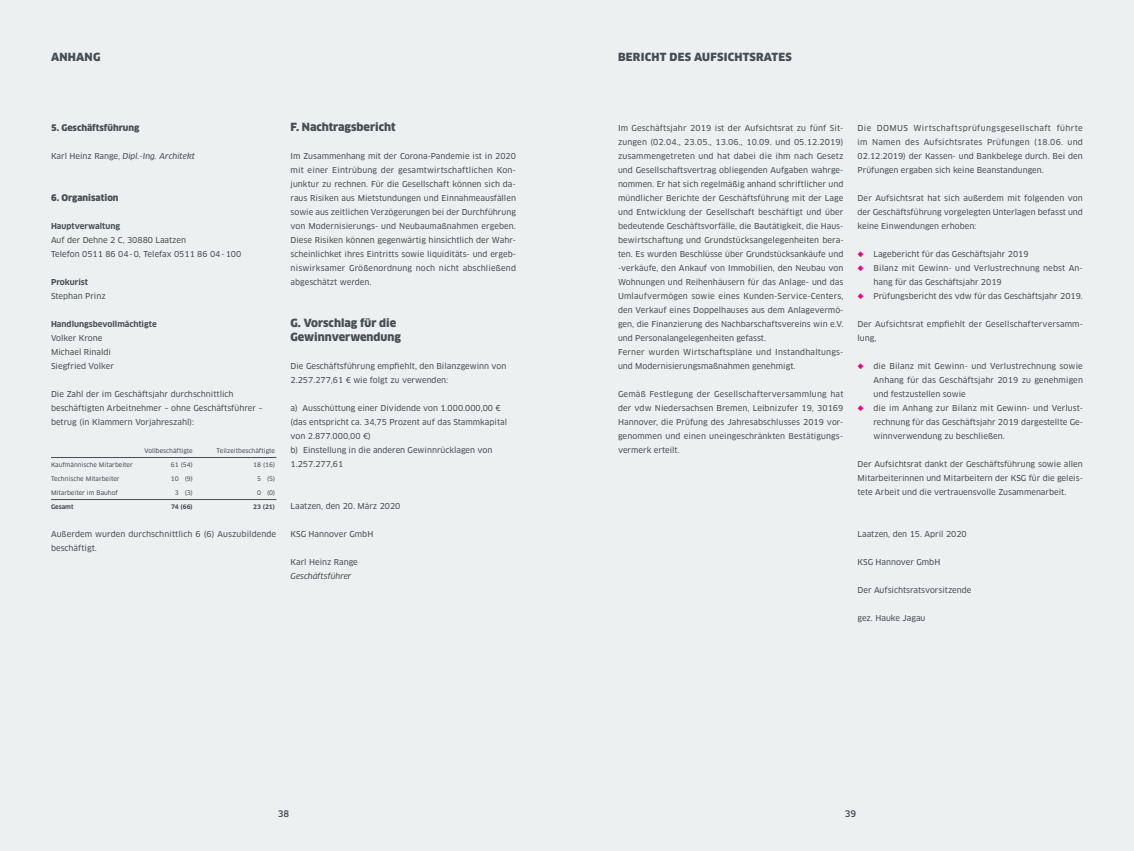
<style>
.page{position:relative;width:1134px;height:851px;background:#fff}
.page>*{position:absolute;margin:0;border:0;box-sizing:border-box;transform-origin:0 0}
.t1{font:900 11px "Clan Pro";letter-spacing:.02em;color:#454f54}
.t2{font:900 11px/14px "Clan Pro";color:#454f54}
.t3{font:900 8.9px "Clan Pro";color:#454f54}
.t4{font:500 8.9px "Clan Pro";color:#454f54}
.t5{font:8px/14px "Clan Pro News";color:#454f54}
.t6{font:italic 8px "Clan Pro News";color:#454f54}
.t7{font:700 8px "Clan Pro";color:#454f54}
.t8{font:6.1px "Clan Pro News";color:#454f54}
.t9{font:700 6.1px "Clan Pro";color:#454f54}
.s1{font-style:normal}
.s2{color:#e10886}
</style>
<div class="page">
<div style="left:0;top:0;width:1134px;height:850px;background:#edf0f1"></div>
<hr style="left:51px;top:457px;width:225px;height:1px;background:#454f54">
<hr style="left:51px;top:499px;width:225px;height:1px;background:#454f54">
<h1 class="t1" style="left:51px;top:50px;width:50px">Anhang</h1>
<p class="t3" style="left:51px;top:122px;width:90px">5. Geschäftsführung</p>
<p class="t6" style="left:51px;top:151px;width:146px"><span class="s1">Karl Heinz Range,</span> Dipl.-Ing. Architekt</p>
<p class="t3" style="left:51px;top:192px;width:69px">6. Organisation</p>
<p class="t7" style="left:51px;top:221px;width:71px">Hauptverwaltung</p>
<p class="t5" style="left:51px;top:233px;width:192px">Auf der Dehne 2 C, 30880 Laatzen<br>Telefon 0511 86 04-0, Telefax 0511 86 04-100</p>
<p class="t7" style="left:51px;top:277px;width:38px">Prokurist</p>
<p class="t5" style="left:51px;top:289px;width:56px">Stephan Prinz</p>
<p class="t7" style="left:51px;top:319px;width:107px">Handlungsbevollmächtigte</p>
<p class="t5" style="left:51px;top:331px;width:64px">Volker Krone<br>Michael Rinaldi<br>Siegfried Volker</p>
<p class="t5" style="left:51px;top:387px;width:213px">Die Zahl der im Geschäftsjahr durchschnittlich beschäftigten Arbeitnehmer – ohne Geschäftsführer – betrug (in Klammern Vorjahreszahl):</p>
<p class="t8" style="left:144px;top:447px;width:50px">Vollbeschäftigte</p>
<p class="t8" style="left:217px;top:447px;width:60px">Teilzeitbeschäftigte</p>
<p class="t8" style="left:51px;top:461px;width:83px">Kaufmännische Mitarbeiter</p>
<p class="t8" style="left:171px;top:461px;width:23px">61 (54)</p>
<p class="t8" style="left:253px;top:461px;width:23px">18 (16)</p>
<p class="t8" style="left:51px;top:475px;width:70px">Technische Mitarbeiter</p>
<p class="t8" style="left:171px;top:475px;width:23px">10 (9)</p>
<p class="t8" style="left:257px;top:475px;width:20px">5 (5)</p>
<p class="t8" style="left:51px;top:489px;width:68px">Mitarbeiter im Bauhof</p>
<p class="t8" style="left:175px;top:489px;width:20px">3 (3)</p>
<p class="t8" style="left:257px;top:489px;width:20px">0 (0)</p>
<p class="t9" style="left:51px;top:503px;width:24px">Gesamt</p>
<p class="t9" style="left:171px;top:503px;width:23px">74 (66)</p>
<p class="t9" style="left:253px;top:503px;width:23px">23 (21)</p>
<p class="t5" style="left:51px;top:527px;width:227px">Außerdem wurden durchschnittlich 6 (6) Auszubildende beschäftigt.</p>
<h1 class="t1" style="left:291px;top:120px;width:106px">F. Nachtragsbericht</h1>
<p class="t5" style="left:291px;top:149px;width:227px;text-align:justify">Im Zusammenhang mit der Corona-Pandemie ist in 2020 mit einer Eintrübung der gesamtwirtschaftlichen Kon&shy;junktur zu rechnen. Für die Gesellschaft können sich da&shy;raus Risiken aus Mietstundungen und Einnahmeausfällen sowie aus zeitlichen Verzögerungen bei der Durchführung von Modernisierungs- und Neubaumaßnahmen ergeben.<br>Diese Risiken können gegenwärtig hinsichtlich der Wahr&shy;scheinlichket ihres Eintritts sowie liquiditäts- und ergeb&shy;niswirksamer Größenordnung noch nicht abschließend abgeschätzt werden.</p>
<h1 class="t2" style="left:291px;top:316px;width:112px">G. Vorschlag für die<br>Gewinnverwendung</h1>
<p class="t5" style="left:291px;top:359px;width:217px">Die Geschäftsführung empfiehlt, den Bilanzgewinn von<br>2.257.277,61 € wie folgt zu verwenden:</p>
<p class="t5" style="left:291px;top:401px;width:218px">a) Ausschüttung einer Dividende von 1.000.000,00 € (das entspricht ca. 34,75 Prozent auf das Stammkapital von 2.877.000,00 €)<br>b) Einstellung in die anderen Gewinnrücklagen von 1.257.277,61</p>
<p class="t5" style="left:291px;top:499px;width:111px">Laatzen, den 20. März 2020</p>
<p class="t5" style="left:291px;top:527px;width:84px">KSG Hannover GmbH</p>
<p class="t5" style="left:291px;top:555px;width:69px">Karl Heinz Range</p>
<p class="t6" style="left:291px;top:571px;width:62px">Geschäftsführer</p>
<h1 class="t1" style="left:618px;top:50px;width:133px">Bericht des Aufsichtsr</h1>
<h1 class="t1" style="left:764px;top:50px;width:29px">ates</h1>
<p class="t5" style="left:618px;top:121px;width:227px">Im Geschäftsjahr 2019 ist der Aufsichtsrat zu fünf Sit&shy;zungen (02.04., 23.05., 13.06., 10.09. und 05.12.2019) zusammengetreten und hat dabei die ihm nach Gesetz und Gesellschaftsvertrag obliegenden Aufgaben wahrge&shy;nommen. Er hat sich regelmäßig anhand schriftlicher und mündlicher Berichte der Geschäftsführung mit der Lage und Entwicklung der Gesellschaft beschäftigt und über bedeutende Geschäftsvorfälle, die Bautätigkeit, die Haus&shy;bewirtschaftung und Grundstücksangelegenheiten bera&shy;ten. Es wurden Beschlüsse über Grundstücksankäufe und -verkäufe, den Ankauf von Immobilien, den Neubau von Wohnungen und Reihenhäusern für das Anlage- und das Umlaufvermögen sowie eines Kunden-Service-Centers, den Verkauf eines Doppelhauses aus dem Anlagevermö&shy;gen, die Finanzierung des Nachbarschaftsvereins win e.V. und Personalangelegenheiten gefasst.<br>Ferner wurden Wirtschaftspläne und Instandhaltungs&shy;und Modernisierungsmaßnahmen genehmigt.</p>
<p class="t5" style="left:618px;top:387px;width:227px;text-align:justify">Gemäß Festlegung der Gesellschafterversammlung hat der vdw Niedersachsen Bremen, Leibnizufer 19, 30169<br>Hannover, die Prüfung des Jahresabschlusses 2019 vor&shy;genommen und einen uneingeschränkten Bestätigungs&shy;vermerk erteilt.</p>
<p class="t5" style="left:857px;top:121px;width:227px;text-align:justify">Die DOMUS Wirtschaftsprüfungsgesellschaft führte im Namen des Aufsichtsrates Prüfungen (18.06. und 02.12.2019) der Kassen- und Bankbelege durch. Bei den Prüfungen ergaben sich keine Beanstandungen.</p>
<p class="t5" style="left:857px;top:191px;width:227px;text-align:justify">Der Aufsichtsrat hat sich außerdem mit folgenden von der Geschäftsführung vorgelegten Unterlagen befasst und keine Einwendungen erhoben:</p>
<p class="t5" style="left:857px;top:247px;width:173px"><span class="s2">◆</span> Lagebericht für das Geschäftsjahr 2019</p>
<p class="t5" style="left:873px;top:261px;width:211px;text-indent:-16px"><span class="s2">◆</span> Bilanz mit Gewinn- und Verlustrechnung nebst An&shy;hang für das Geschäftsjahr 2019</p>
<p class="t5" style="left:857px;top:289px;width:227px"><span class="s2">◆</span> Prüfungsbericht des vdw für das Geschäftsjahr 2019.</p>
<p class="t5" style="left:857px;top:317px;width:227px">Der Aufsichtsrat empfiehlt der Gesellschafterversamm&shy;lung,</p>
<p class="t5" style="left:873px;top:359px;width:211px;text-align:justify;text-indent:-16px"><span class="s2">◆</span> die Bilanz mit Gewinn- und Verlustrechnung sowie Anhang für das Geschäftsjahr 2019 zu genehmigen und festzustellen sowie</p>
<p class="t5" style="left:873px;top:401px;width:211px;text-align:justify;text-indent:-16px"><span class="s2">◆</span> die im Anhang zur Bilanz mit Gewinn- und Verlust&shy;rechnung für das Geschäftsjahr 2019 dargestellte Ge&shy;winnverwendung zu beschließen.</p>
<p class="t5" style="left:857px;top:457px;width:227px;text-align:justify">Der Aufsichtsrat dankt der Geschäftsführung sowie allen Mitarbeiterinnen und Mitarbeitern der KSG für die geleis&shy;tete Arbeit und die vertrauensvolle Zusammenarbeit.</p>
<p class="t5" style="left:857px;top:527px;width:111px">Laatzen, den 15. April 2020</p>
<p class="t5" style="left:857px;top:555px;width:84px">KSG Hannover GmbH</p>
<p class="t5" style="left:857px;top:583px;width:115px">Der Aufsichtsratsvorsitzende</p>
<p class="t5" style="left:857px;top:611px;width:69px">gez. Hauke Jagau</p>
<p class="t4" style="left:278px;top:808px;width:13px">38</p>
<p class="t4" style="left:845px;top:808px;width:13px">39</p>
</div>
